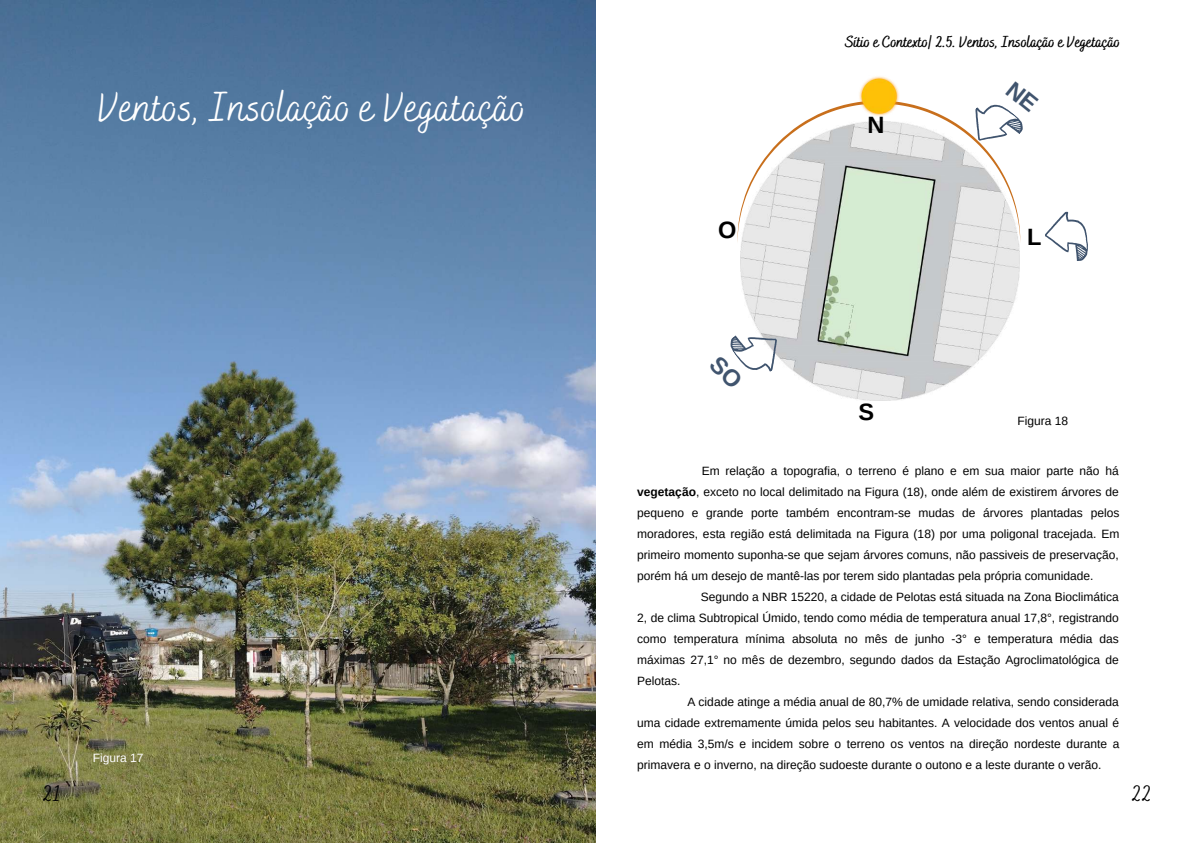
<style>
.page{position:relative;width:1191px;height:843px;background:#fff}
.page>*{position:absolute;margin:0;border:0;box-sizing:border-box;transform-origin:0 0}
.t1{font:42.4px "Bakerie Smooth";color:#fff}
.t2{font:700 23.6px "Arimo";color:#000}
.t3{font:23px "Bakerie Smooth";color:#000}
.t4{font:700 16px "Bakerie Smooth";color:#000}
.t5{font:12px "Arimo";color:#000}
.t6{font:12px "Arimo";color:#fff}
.t7{font:12px "Arimo";color:#000}
.s1{font-weight:700}
</style>
<div class="page">
<img style="left:0;top:0;width:595px;height:842px">
<img style="left:740px;top:243px;width:278px;height:157px">
<svg style="left:737px;top:102px;width:283px;height:141px"></svg>
<img style="left:858px;top:76px;width:41px;height:40px">
<svg style="left:1045px;top:211px;width:43px;height:50px"></svg>
<svg style="left:961px;top:102px;width:62px;height:56px"></svg>
<svg style="left:730px;top:317px;width:60px;height:72px"></svg>
<h1 class="t1" style="left:97px;top:82px;width:430px">Ventos, Insolação e Vegatação</h1>
<p class="t6" style="left:93px;top:751px;width:52px">Figura 17</p>
<h3 class="t4" style="left:845px;top:32px;width:276px">Sítio e Contexto| 2.5. Ventos, Insolação e Vegetação</h3>
<h2 class="t2" style="left:867px;top:111px;width:19px">N</h2>
<h2 class="t2" style="left:718px;top:216px;width:20px">O</h2>
<h2 class="t2" style="left:1027px;top:223px;width:16px">L</h2>
<h2 class="t2" style="left:858px;top:399px;width:17px">S</h2>
<p class="t7" style="left:1017px;top:414px;width:52px">Figura 18</p>
<p class="t5" style="left:701px;top:463px;width:418px">Em relação a topografia, o terreno é plano e em sua maior parte não há</p>
<p class="t5" style="left:637px;top:484px;width:483px"><span class="s1">vegetação</span>, exceto no local delimitado na Figura (18), onde além de existirem árvores de</p>
<p class="t5" style="left:637px;top:505px;width:483px">pequeno e grande porte também encontram-se mudas de árvores plantadas pelos</p>
<p class="t5" style="left:637px;top:526px;width:483px">moradores, esta região está delimitada na Figura (18) por uma poligonal tracejada. Em</p>
<p class="t5" style="left:637px;top:547px;width:483px">primeiro momento suponha-se que sejam árvores comuns, não passiveis de preservação,</p>
<p class="t5" style="left:637px;top:568px;width:458px">porém há um desejo de mantê-las por terem sido plantadas pela própria comunidade.</p>
<p class="t5" style="left:700px;top:589px;width:419px">Segundo a NBR 15220, a cidade de Pelotas está situada na Zona Bioclimática</p>
<p class="t5" style="left:637px;top:610px;width:483px">2, de clima Subtropical Úmido, tendo como média de temperatura anual 17,8°, registrando</p>
<p class="t5" style="left:637px;top:631px;width:483px">como temperatura mínima absoluta no mês de junho -3° e temperatura média das</p>
<p class="t5" style="left:637px;top:652px;width:483px">máximas 27,1° no mês de dezembro, segundo dados da Estação Agroclimatológica de</p>
<p class="t5" style="left:637px;top:673px;width:45px">Pelotas.</p>
<p class="t5" style="left:687px;top:694px;width:433px">A cidade atinge a média anual de 80,7% de umidade relativa, sendo considerada</p>
<p class="t5" style="left:637px;top:715px;width:483px">uma cidade extremamente úmida pelos seu habitantes. A velocidade dos ventos anual é</p>
<p class="t5" style="left:637px;top:736px;width:483px">em média 3,5m/s e incidem sobre o terreno os ventos na direção nordeste durante a</p>
<p class="t5" style="left:637px;top:757px;width:465px">primavera e o inverno, na direção sudoeste durante o outono e a leste durante o verão.</p>
<h3 class="t3" style="left:43px;top:779px;width:20px">21</h3>
<h3 class="t3" style="left:1131px;top:779px;width:22px">22</h3>
</div>
